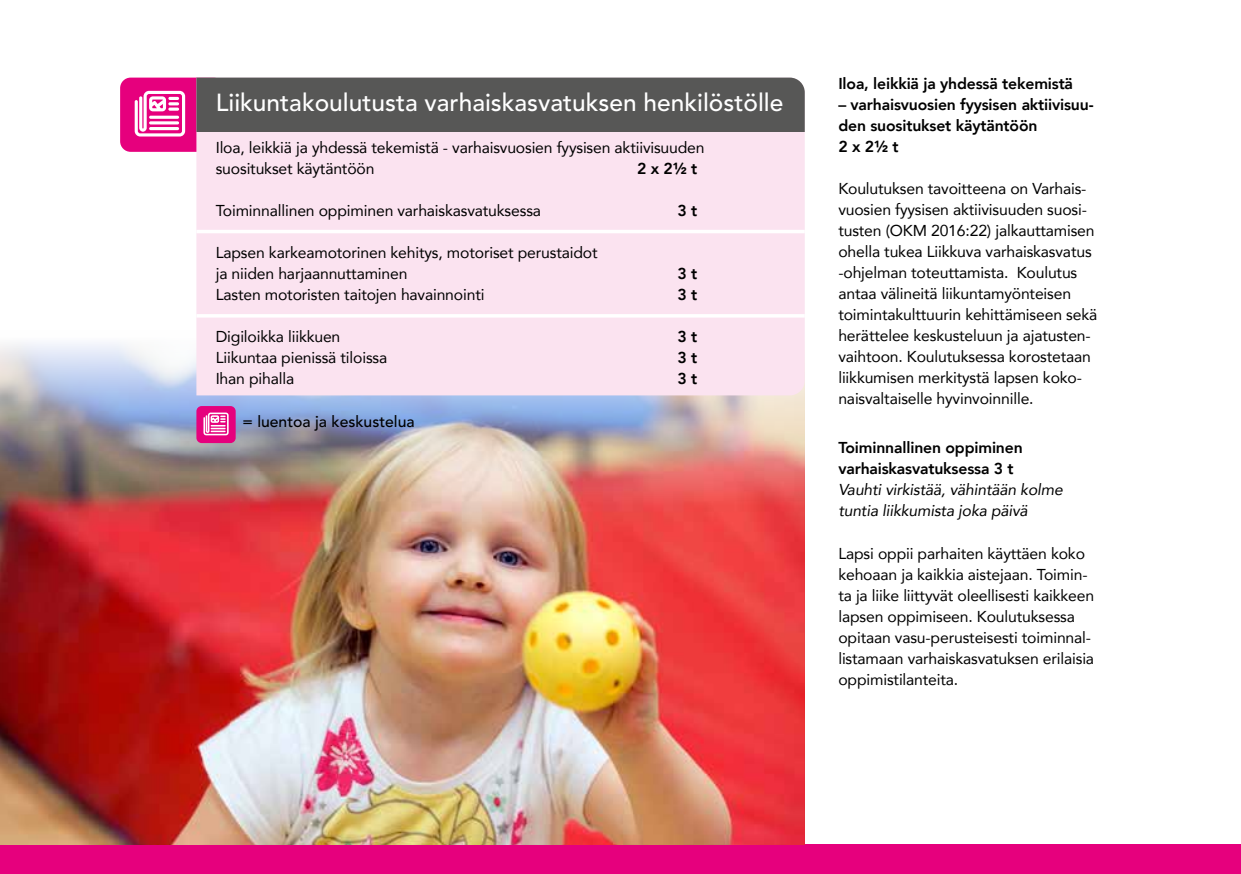
<style>
.page{position:relative;width:1241px;height:874px;background:#fff}
.page>*{position:absolute;margin:0;border:0;box-sizing:border-box;transform-origin:0 0}
.t1{font:500 24.5px "Avenir";color:#fff}
.t2{font:15.75px/21px "Avenir";letter-spacing:-.01em;color:#000}
.t3{font:800 15.75px/21px "Avenir";letter-spacing:-.01em;color:#000}
.t4{font:italic 15.75px/21px "Avenir";letter-spacing:-.01em;color:#000}
.t5{font:500 15.75px "Avenir";color:#000}
</style>
<div class="page">
<div style="left:0;top:843px;width:1240px;height:30px;background:#e6007d"></div>
<img style="left:0;top:343px;width:804px;height:500px">
<div style="left:120px;top:78px;width:104px;height:74px;background:#e6007d;border-radius:11px"></div>
<div style="left:196px;top:132px;width:608px;height:263px;background:#fbe3f0"></div>
<div style="left:196px;top:78px;width:608px;height:54px;background:#575756"></div>
<svg style="left:135px;top:91px;width:50px;height:45px"></svg>
<svg style="left:168px;top:107px;width:11px;height:4px"></svg>
<hr style="left:196px;top:230px;width:608px;height:3px;background:#fff">
<hr style="left:196px;top:314px;width:608px;height:3px;background:#fff">
<div style="left:196px;top:406px;width:40px;height:37px;background:#e6007d;border-radius:5px"></div>
<svg style="left:203px;top:412px;width:25px;height:23px"></svg>
<h1 class="t1" style="left:216px;top:88px;width:569px">Liikuntakoulutusta varhaiskasvatuksen henkilöstölle</h1>
<p class="t2" style="left:216px;top:136px;width:490px">Iloa, leikkiä ja yhdessä tekemistä - varhaisvuosien fyysisen aktiivisuuden suositukset käytäntöön</p>
<p class="t3" style="left:637px;top:158px;width:62px">2 x 2½ t</p>
<p class="t2" style="left:216px;top:199px;width:327px">Toiminnallinen oppiminen varhaiskasvatuksessa</p>
<p class="t3" style="left:677px;top:200px;width:21px">3 t</p>
<p class="t2" style="left:216px;top:241px;width:383px">Lapsen karkeamotorinen kehitys, motoriset perustaidot ja niiden harjaannuttaminen</p>
<p class="t3" style="left:677px;top:263px;width:21px">3 t</p>
<p class="t2" style="left:216px;top:283px;width:270px">Lasten motoristen taitojen havainnointi</p>
<p class="t3" style="left:677px;top:284px;width:21px">3 t</p>
<p class="t2" style="left:216px;top:325px;width:126px">Digiloikka liikkuen</p>
<p class="t3" style="left:677px;top:326px;width:21px">3 t</p>
<p class="t2" style="left:216px;top:346px;width:173px">Liikuntaa pienissä tiloissa</p>
<p class="t3" style="left:677px;top:347px;width:21px">3 t</p>
<p class="t2" style="left:216px;top:367px;width:80px">Ihan pihalla</p>
<p class="t3" style="left:677px;top:368px;width:21px">3 t</p>
<p class="t5" style="left:242px;top:412px;width:174px">= luentoa ja keskustelua</p>
<p class="t3" style="left:838px;top:73px;width:236px">Iloa, leikkiä ja yhdessä tekemistä</p>
<p class="t3" style="left:838px;top:94px;width:257px">– varhaisvuosien fyysisen aktiivisuu&shy;den suositukset käytäntöön<br>2 x 2½ t</p>
<p class="t2" style="left:838px;top:177px;width:260px">Koulutuksen tavoitteena on Varhais&shy;vuosien fyysisen aktiivisuuden suosi&shy;tusten (OKM 2016:22) jalkauttamisen ohella tukea Liikkuva varhaiskasvatus -ohjelman toteuttamista. Koulutus antaa välineitä liikuntamyönteisen toimintakulttuurin kehittämiseen sekä herättelee keskusteluun ja ajatusten&shy;vaihtoon. Koulutuksessa korostetaan liikkumisen merkitystä lapsen koko&shy;naisvaltaiselle hyvinvoinnille.</p>
<p class="t3" style="left:838px;top:437px;width:186px">Toiminnallinen oppiminen varhaiskasvatuksessa 3 t</p>
<p class="t4" style="left:838px;top:479px;width:226px">Vauhti virkistää, vähintään kolme tuntia liikkumista joka päivä</p>
<p class="t2" style="left:838px;top:542px;width:257px">Lapsi oppii parhaiten käyttäen koko kehoaan ja kaikkia aistejaan. Toimin&shy;ta ja liike liittyvät oleellisesti kaikkeen lapsen oppimiseen. Koulutuksessa opitaan vasu-perusteisesti toiminnal&shy;listamaan varhaiskasvatuksen erilaisia oppimistilanteita.</p>
</div>
